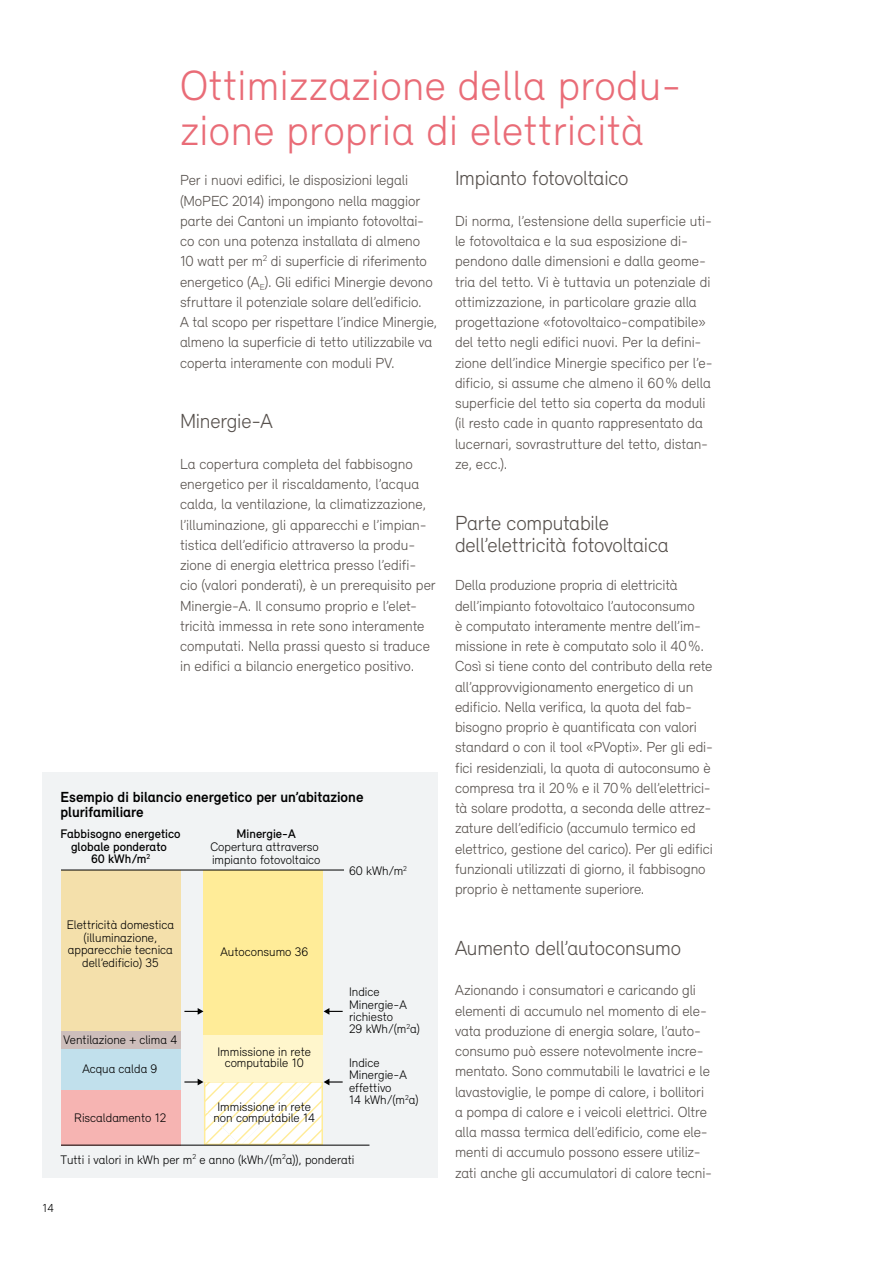
<style>
.page{position:relative;width:893px;height:1263px;background:#fff}
.page>*{position:absolute;margin:0;border:0;box-sizing:border-box;transform-origin:0 0}
.t1{font:300 43.5px/45px "Relevant";letter-spacing:.01em;color:#e96c77}
.t2{font:300 21px/22.5px "Relevant";letter-spacing:-.015em;color:#57514d}
.t3{font:300 15px/20.2px "Relevant";letter-spacing:-.005em;color:#57514d}
.t4{font:700 15px/15px "Relevant";color:#000}
.t5{font:300 12.75px/12.5px "Relevant";color:#000;text-align:center}
.t6{font:500 12.75px/12.5px "Relevant";color:#000;text-align:center}
.t7{font:300 12px "Relevant";color:#000}
</style>
<div class="page">
<div style="left:43px;top:773px;width:395px;height:405px;background:#f1f3f4"></div>
<div style="left:61px;top:1090px;width:119px;height:55px;background:#f6b4b2"></div>
<div style="left:61px;top:1049px;width:119px;height:41px;background:#c1e0ec"></div>
<div style="left:204px;top:1035px;width:119px;height:46px;background:#fff6cc"></div>
<div style="left:61px;top:1031px;width:119px;height:18px;background:#cdbebb"></div>
<div style="left:204px;top:870px;width:119px;height:165px;background:#ffec98"></div>
<div style="left:61px;top:870px;width:119px;height:161px;background:#f4e0ab"></div>
<svg style="left:184px;top:1008px;width:19px;height:7px"></svg>
<svg style="left:324px;top:1008px;width:19px;height:7px"></svg>
<svg style="left:184px;top:1079px;width:159px;height:66px"></svg>
<hr style="left:61px;top:1145px;width:308px;height:1px;background:#000">
<hr style="left:61px;top:870px;width:283px;height:1px;background:#000">
<h1 class="t1" style="left:180px;top:62px;width:503px">Ottimizzazione della produ&shy;zione propria di elettricità</h1>
<p class="t3" style="left:180px;top:170px;width:259px">Per i nuovi edifici, le disposizioni legali (MoPEC 2014) impongono nella maggior parte dei Cantoni un impianto fotovoltai&shy;co con una potenza installata di almeno 10 watt per m<sup>2</sup> di superficie di riferimento energetico (A<sub>E</sub>). Gli edifici Minergie devono sfruttare il potenziale solare dell’edificio.<br>A tal scopo per rispettare l’indice Minergie, almeno la superficie di tetto utilizzabile va coperta interamente con moduli PV.</p>
<h2 class="t2" style="left:455px;top:167px;width:175px">Impianto fotovoltaico</h2>
<p class="t3" style="left:455px;top:210px;width:259px">Di norma, l’estensione della superficie uti&shy;le fotovoltaica e la sua esposizione di&shy;pendono dalle dimensioni e dalla geome&shy;tria del tetto. Vi è tuttavia un potenziale di ottimizzazione, in particolare grazie alla progettazione «fotovoltaico-compatibile» del tetto negli edifici nuovi. Per la defini&shy;zione dell’indice Minergie specifico per l’e&shy;dificio, si assume che almeno il 60% della superficie del tetto sia coperta da moduli (il resto cade in quanto rappresentato da lucernari, sovrastrutture del tetto, distan&shy;ze, ecc.).</p>
<h2 class="t2" style="left:180px;top:410px;width:94px">Minergie-A</h2>
<p class="t3" style="left:180px;top:453px;width:257px">La copertura completa del fabbisogno energetico per il riscaldamento, l’acqua calda, la ventilazione, la climatizzazione, l’illuminazione, gli apparecchi e l’impian&shy;tistica dell’edificio attraverso la produ&shy;zione di energia elettrica presso l’edifi&shy;cio (valori ponderati), è un prerequisito per Minergie-A. Il consumo proprio e l’elet&shy;tricità immessa in rete sono interamente computati. Nella prassi questo si traduce in edifici a bilancio energetico positivo.</p>
<h2 class="t2" style="left:455px;top:511px;width:215px">Parte computabile dell’elettricità fotovoltaica</h2>
<p class="t3" style="left:455px;top:575px;width:259px">Della produzione propria di elettricità dell’impianto fotovoltaico l’autoconsumo<br>è computato interamente mentre dell’im&shy;missione in rete è computato solo il 40%.<br>Così si tiene conto del contributo della rete all’approvvigionamento energetico di un edificio. Nella verifica, la quota del fab&shy;bisogno proprio è quantificata con valori standard o con il tool «PVopti». Per gli edi&shy;fici residenziali, la quota di autoconsumo è compresa tra il 20% e il 70% dell’elettrici&shy;tà solare prodotta, a seconda delle attrez&shy;zature dell’edificio (accumulo termico ed elettrico, gestione del carico). Per gli edifici funzionali utilizzati di giorno, il fabbisogno proprio è nettamente superiore.</p>
<p class="t4" style="left:61px;top:790px;width:304px">Esempio di bilancio energetico per un’abitazione plurifamiliare</p>
<p class="t6" style="left:61px;top:827px;width:122px">Fabbisogno energetico globale ponderato<br>60 kWh/m<sup>2</sup></p>
<p class="t6" style="left:237px;top:827px;width:61px">Minergie-A</p>
<p class="t5" style="left:210px;top:840px;width:112px;text-align:left">Copertura attraverso impianto fotovoltaico</p>
<p class="t5" style="left:349px;top:865px;width:59px">60 kWh/m<sup>2</sup></p>
<p class="t5" style="left:67px;top:918px;width:109px">Elettricità domestica (illuminazione, apparecchie tecnica dell’edificio) 35</p>
<p class="t5" style="left:64px;top:1033px;width:115px">Ventilazione + clima 4</p>
<p class="t5" style="left:82px;top:1063px;width:77px">Acqua calda 9</p>
<p class="t5" style="left:74px;top:1111px;width:94px">Riscaldamento 12</p>
<p class="t5" style="left:220px;top:946px;width:89px">Autoconsumo 36</p>
<p class="t5" style="left:217px;top:1046px;width:95px;line-height:11.1px">Immissione in rete computabile 10</p>
<p class="t5" style="left:213px;top:1101px;width:103px;line-height:11.1px">Immissione in rete non computabile 14</p>
<p class="t5" style="left:349px;top:985px;width:72px;text-align:left">Indice<br>Minergie-A richiesto<br>29 kWh/(m<sup>2</sup>a)</p>
<p class="t5" style="left:349px;top:1056px;width:71px;text-align:left">Indice<br>Minergie-A effettivo<br>14 kWh/(m<sup>2</sup>a)</p>
<p class="t5" style="left:61px;top:1153px;width:295px">Tutti i valori in kWh per m<sup>2</sup> e anno (kWh/(m<sup>2</sup>a)), ponderati</p>
<p class="t7" style="left:43px;top:1201px;width:13px">14</p>
<h2 class="t2" style="left:455px;top:936px;width:228px">Aumento dell’autoconsumo</h2>
<p class="t3" style="left:455px;top:980px;width:259px">Azionando i consumatori e caricando gli elementi di accumulo nel momento di ele&shy;vata produzione di energia solare, l’auto&shy;consumo può essere notevolmente incre&shy;mentato. Sono commutabili le lavatrici e le lavastoviglie, le pompe di calore, i bollitori a pompa di calore e i veicoli elettrici. Oltre alla massa termica dell’edificio, come ele&shy;menti di accumulo possono essere utiliz&shy;zati anche gli accumulatori di calore tecni-</p>
</div>
